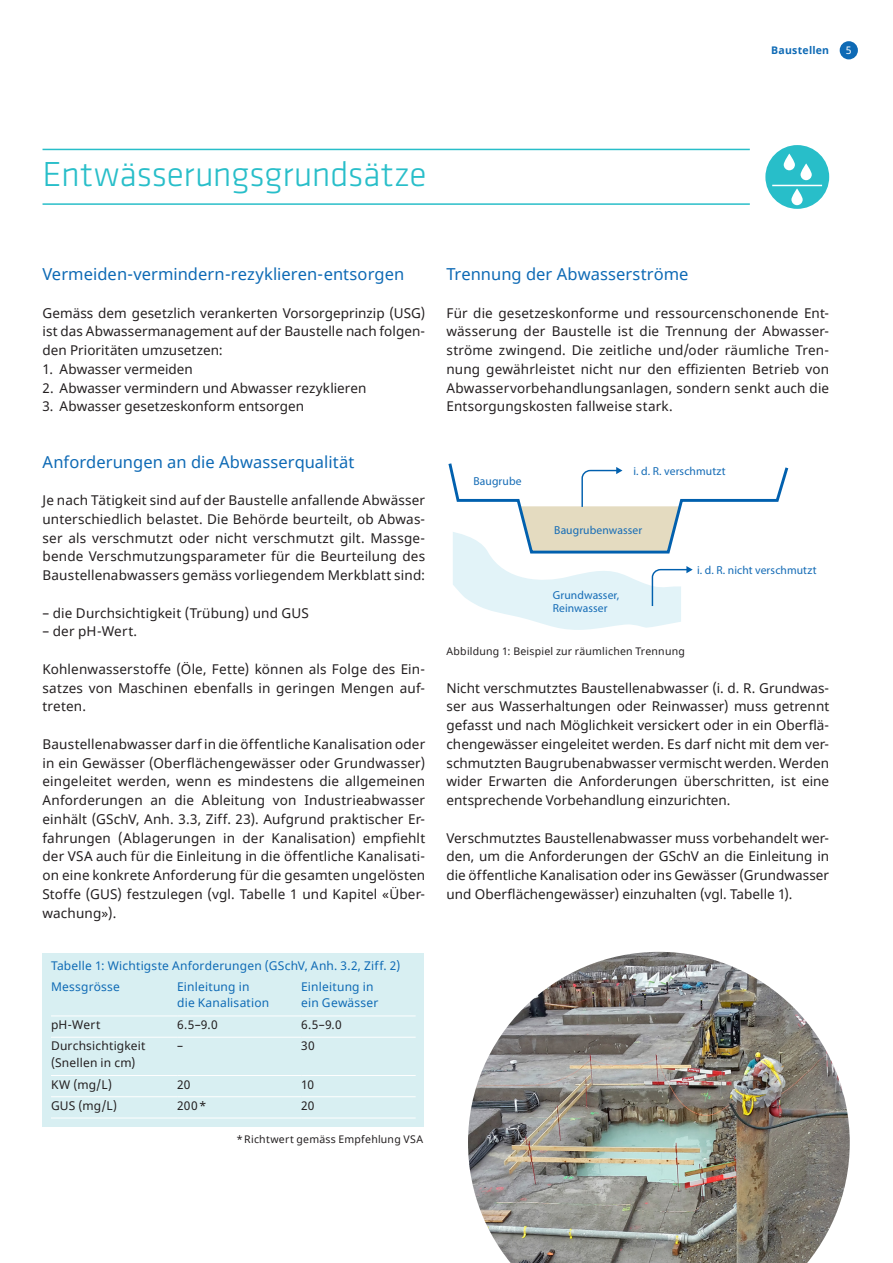
<style>
.page{position:relative;width:893px;height:1263px;background:#fff}
.page>*{position:absolute;margin:0;border:0;box-sizing:border-box;transform-origin:0 0}
.Seitentitel_01_Cyan{font:300 36px "Klavika Basic";letter-spacing:-.01em;color:#28bec9}
.Lauftext_04{font:16.5px "Noto Sans";letter-spacing:.005em;color:#0e6ab5}
.Lauftext_04-2{font:13.5px/18.8px "Noto Sans";letter-spacing:.01em;color:#231f20;text-align:justify}
.Tab_Titel{font:12px/15.8px "Noto Sans";letter-spacing:.02em;color:#0e6ab5}
.Tab_Text{font:12px/16.5px "Noto Sans";letter-spacing:.015em;color:#231f20}
.t1{font:11.55px/13px "Noto Sans";letter-spacing:.01em;color:#156cb6}
.Legende_linksbündig{font:10.5px "Noto Sans";letter-spacing:.02em;color:#231f20}
.t2{font:700 10.5px "Noto Sans";letter-spacing:.025em;color:#0e6ab5}
.t3{font:10.5px "Noto Sans";color:#fff}
</style>
<div class="page">
<div style="left:840px;top:41px;width:18px;height:18px;background:#0e6ab5;border-radius:50%"></div>
<div style="left:43px;top:953px;width:381px;height:174px;background:#d8eff2"></div>
<hr style="left:51px;top:1015px;width:126px;height:1px;background:#fff">
<hr style="left:177px;top:1015px;width:124px;height:1px;background:#fff">
<hr style="left:301px;top:1015px;width:115px;height:1px;background:#fff">
<hr style="left:51px;top:1037px;width:126px;height:1px;background:#fff">
<hr style="left:177px;top:1037px;width:124px;height:1px;background:#fff">
<hr style="left:301px;top:1037px;width:115px;height:1px;background:#fff">
<hr style="left:51px;top:1075px;width:126px;height:1px;background:#fff">
<hr style="left:177px;top:1075px;width:124px;height:1px;background:#fff">
<hr style="left:301px;top:1075px;width:115px;height:1px;background:#fff">
<hr style="left:51px;top:1096px;width:126px;height:1px;background:#fff">
<hr style="left:177px;top:1096px;width:124px;height:1px;background:#fff">
<hr style="left:301px;top:1096px;width:115px;height:1px;background:#fff">
<hr style="left:51px;top:1117px;width:126px;height:1px;background:#fff">
<hr style="left:177px;top:1117px;width:124px;height:1px;background:#fff">
<hr style="left:301px;top:1117px;width:115px;height:1px;background:#fff">
<hr style="left:43px;top:149px;width:707px;height:1px;background:#28bec9">
<hr style="left:43px;top:203px;width:707px;height:2px;background:#28bec9">
<div style="left:765px;top:145px;width:64px;height:64px;background:#28bec9;border-radius:50%"></div>
<hr style="left:772px;top:185px;width:50px;height:1px;background:#fff">
<svg style="left:784px;top:154px;width:11px;height:16px"></svg>
<svg style="left:800px;top:163px;width:12px;height:17px"></svg>
<svg style="left:791px;top:188px;width:12px;height:17px"></svg>
<svg style="left:448px;top:463px;width:341px;height:167px"></svg>
<img style="left:468px;top:951px;width:382px;height:312px">
<p class="t2" style="left:771px;top:43px;width:59px">Baustellen</p>
<p class="t3" style="left:846px;top:43px;width:7px">5</p>
<p class="Seitentitel_01_Cyan" style="left:43px;top:153px;width:386px">Entwässerungsgrundsätze</p>
<p class="Lauftext_04" style="left:43px;top:263px;width:363px">Vermeiden-vermindern-rezyklieren-entsorgen</p>
<p class="Lauftext_04-2" style="left:43px;top:304px;width:384px">Gemäss dem gesetzlich verankerten Vorsorgeprinzip (USG) ist das Abwassermanagement auf der Baustelle nach folgen&shy;den Prioritäten umzusetzen:</p>
<p class="Lauftext_04-2" style="left:43px;top:360px;width:152px">1. Abwasser vermeiden</p>
<p class="Lauftext_04-2" style="left:43px;top:379px;width:325px">2. Abwasser vermindern und Abwasser rezyklieren</p>
<p class="Lauftext_04-2" style="left:43px;top:398px;width:263px">3. Abwasser gesetzeskonform entsorgen</p>
<p class="Lauftext_04" style="left:43px;top:450px;width:313px">Anforderungen an die Abwasserqualität</p>
<p class="Lauftext_04-2" style="left:43px;top:491px;width:384px">Je nach Tätigkeit sind auf der Baustelle anfallende Abwässer unterschiedlich belastet. Die Behörde beurteilt, ob Abwas&shy;ser als verschmutzt oder nicht verschmutzt gilt. Massge&shy;bende Verschmutzungsparameter für die Beurteilung des Baustellenabwassers gemäss vorliegendem Merkblatt sind:</p>
<p class="Lauftext_04-2" style="left:43px;top:604px;width:268px">– die Durchsichtigkeit (Trübung) und GUS</p>
<p class="Lauftext_04-2" style="left:43px;top:623px;width:96px">– der pH-Wert.</p>
<p class="Lauftext_04-2" style="left:43px;top:660px;width:384px">Kohlenwasserstoffe (Öle, Fette) können als Folge des Ein&shy;satzes von Maschinen ebenfalls in geringen Mengen auf&shy;treten.</p>
<p class="Lauftext_04-2" style="left:43px;top:735px;width:384px">Baustellenabwasser darf in die öffentliche Kanalisation oder in ein Gewässer (Oberflächengewässer oder Grundwasser) eingeleitet werden, wenn es mindestens die allgemeinen Anforderungen an die Ableitung von Industrieabwasser einhält (GSchV, Anh. 3.3, Ziff. 23). Aufgrund praktischer Er&shy;fahrungen (Ablagerungen in der Kanalisation) empfiehlt der VSA auch für die Einleitung in die öffentliche Kanalisati&shy;on eine konkrete Anforderung für die gesamten ungelösten Stoffe (GUS) festzulegen (vgl. Tabelle 1 und Kapitel «Über&shy;wachung»).</p>
<p class="Tab_Titel" style="left:51px;top:958px;width:351px">Tabelle 1: Wichtigste Anforderungen (GSchV, Anh. 3.2, Ziff. 2)</p>
<p class="Tab_Titel" style="left:51px;top:979px;width:71px">Messgrösse</p>
<p class="Tab_Titel" style="left:177px;top:979px;width:94px">Einleitung in die Kanalisation</p>
<p class="Tab_Titel" style="left:301px;top:979px;width:79px">Einleitung in ein Gewässer</p>
<p class="Tab_Text" style="left:51px;top:1017px;width:51px">pH-Wert</p>
<p class="Tab_Text" style="left:177px;top:1017px;width:42px">6.5–9.0</p>
<p class="Tab_Text" style="left:301px;top:1017px;width:42px">6.5–9.0</p>
<p class="Tab_Text" style="left:51px;top:1038px;width:96px">Durchsichtigkeit (Snellen in cm)</p>
<p class="Tab_Text" style="left:177px;top:1038px;width:7px">–</p>
<p class="Tab_Text" style="left:301px;top:1038px;width:15px">30</p>
<p class="Tab_Text" style="left:51px;top:1076px;width:62px">KW (mg/L)</p>
<p class="Tab_Text" style="left:177px;top:1076px;width:15px">20</p>
<p class="Tab_Text" style="left:301px;top:1076px;width:14px">10</p>
<p class="Tab_Text" style="left:51px;top:1098px;width:67px">GUS (mg/L)</p>
<p class="Tab_Text" style="left:177px;top:1098px;width:31px">200*</p>
<p class="Tab_Text" style="left:301px;top:1098px;width:15px">20</p>
<p class="Legende_linksbündig" style="left:237px;top:1132px;width:188px">*Richtwert gemäss Empfehlung VSA</p>
<p class="Lauftext_04" style="left:446px;top:263px;width:244px">Trennung der Abwasserströme</p>
<p class="Lauftext_04-2" style="left:446px;top:304px;width:384px">Für die gesetzeskonforme und ressourcenschonende Ent&shy;wässerung der Baustelle ist die Trennung der Abwasser&shy;ströme zwingend. Die zeitliche und/oder räumliche Tren&shy;nung gewährleistet nicht nur den effizienten Betrieb von Abwasservorbehandlungsanlagen, sondern senkt auch die Entsorgungskosten fallweise stark.</p>
<p class="t1" style="left:473px;top:474px;width:50px">Baugrube</p>
<p class="t1" style="left:633px;top:465px;width:94px">i. d. R. verschmutzt</p>
<p class="t1" style="left:554px;top:523px;width:90px">Baugrubenwasser</p>
<p class="t1" style="left:697px;top:563px;width:121px">i. d. R. nicht verschmutzt</p>
<p class="t1" style="left:553px;top:588px;width:68px">Grundwasser,<br>Reinwasser</p>
<p class="Legende_linksbündig" style="left:446px;top:644px;width:240px">Abbildung 1: Beispiel zur räumlichen Trennung</p>
<p class="Lauftext_04-2" style="left:446px;top:679px;width:384px">Nicht verschmutztes Baustellenabwasser (i. d. R. Grundwas&shy;ser aus Wasserhaltungen oder Reinwasser) muss getrennt gefasst und nach Möglichkeit versickert oder in ein Oberflä&shy;chengewässer eingeleitet werden. Es darf nicht mit dem ver&shy;schmutzten Baugrubenabwasser vermischt werden. Werden wider Erwarten die Anforderungen überschritten, ist eine entsprechende Vorbehandlung einzurichten.</p>
<p class="Lauftext_04-2" style="left:446px;top:829px;width:384px">Verschmutztes Baustellenabwasser muss vorbehandelt wer&shy;den, um die Anforderungen der GSchV an die Einleitung in die öffentliche Kanalisation oder ins Gewässer (Grundwasser und Oberflächengewässer) einzuhalten (vgl. Tabelle 1).</p>
</div>
